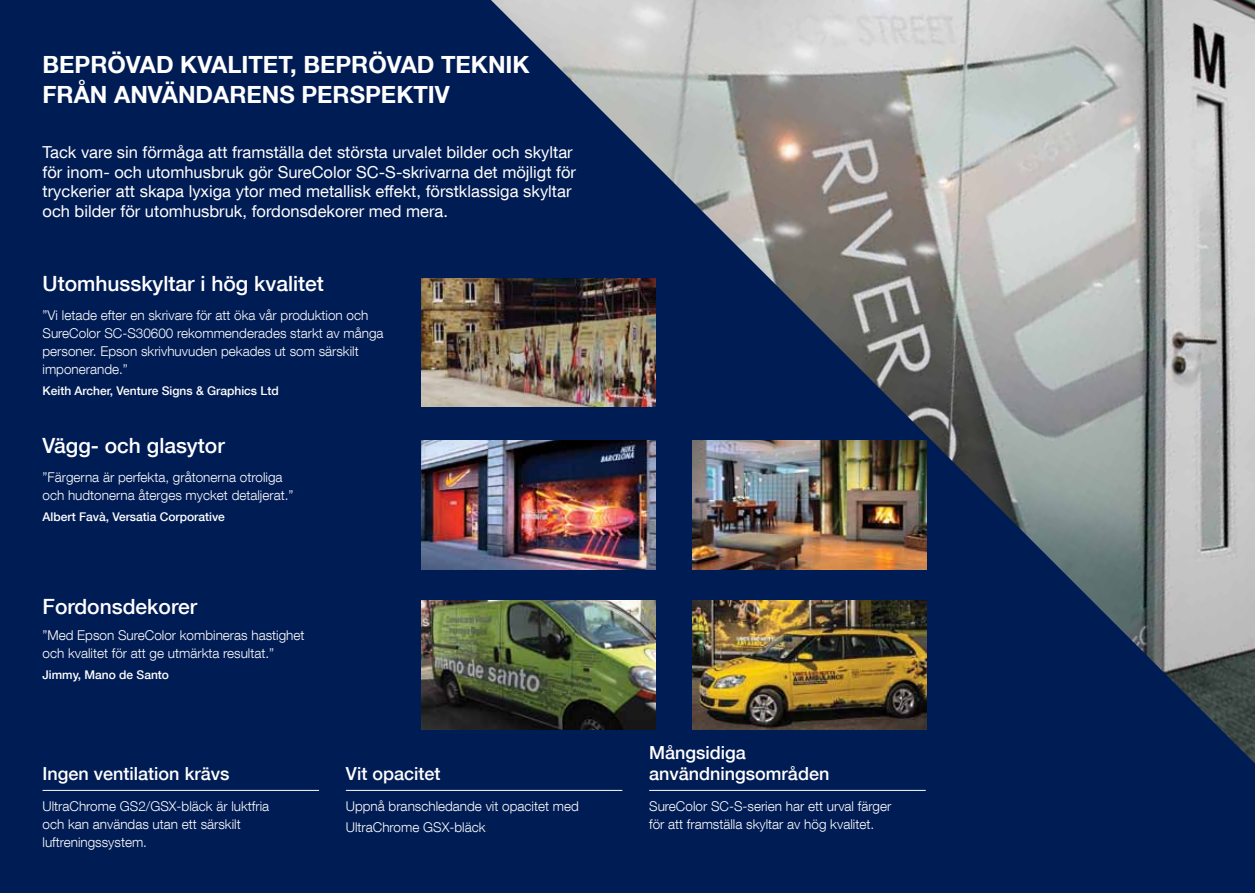
<style>
.page{position:relative;width:1255px;height:893px;background:#fff}
.page>*{position:absolute;margin:0;border:0;box-sizing:border-box;transform-origin:0 0}
.t1{font:700 23.7px/30px "Helvetica Neue LT Com";color:#fff}
.t2{font:500 21px "Helvetica Neue LT Com";color:#fff}
.t3{font:500 18px/21px "Helvetica Neue LT Com";color:#fff}
.t4{font:16.5px/19.8px "Helvetica Neue LT Com";color:#fff}
.t5{font:300 13.5px/18px "Helvetica Neue LT Com";color:#fff}
.t6{font:500 12px "Helvetica Neue LT Com";color:#fff}
.s1{font-family:"Minion Pro";font-weight:400;font-size:18px;color:#231f20}
</style>
<div class="page">
<div style="left:0;top:0;width:1254px;height:893px;background:#001c54"></div>
<img style="left:491px;top:0;width:763px;height:763px">
<img style="left:421px;top:278px;width:234px;height:128px">
<img style="left:421px;top:440px;width:234px;height:130px">
<img style="left:692px;top:440px;width:234px;height:130px">
<img style="left:421px;top:601px;width:234px;height:128px">
<img style="left:692px;top:601px;width:234px;height:128px">
<hr style="left:43px;top:790px;width:276px;height:1px;background:#fff">
<hr style="left:346px;top:790px;width:276px;height:1px;background:#fff">
<hr style="left:649px;top:790px;width:276px;height:1px;background:#fff">
<h1 class="t1" style="left:43px;top:49px;width:488px">BEPRÖVAD KVALITET, BEPRÖVAD TEKNIK<br>FRÅN ANVÄNDARENS PERSPEKTIV</h1>
<p class="t4" style="left:43px;top:142px;width:535px">Tack vare sin förmåga att framställa det största urvalet bilder och skyltar för inom- och utomhusbruk gör SureColor SC-S-skrivarna det möjligt för tryckerier att skapa lyxiga ytor med metallisk effekt, förstklassiga skyltar och bilder för utomhusbruk, fordonsdekorer med mera.</p>
<h2 class="t2" style="left:43px;top:271px;width:283px">Utomhusskyltar i hög kvalitet</h2>
<p class="t5" style="left:43px;top:306px;width:342px">”Vi letade efter en skrivare för att öka vår produktion och SureColor SC-S30600 rekommenderades starkt av många personer. Epson skrivhuvuden pekades ut som särskilt imponerande.”</p>
<p class="t6" style="left:43px;top:383px;width:238px">Keith Archer, Venture Signs &amp; Graphics Ltd</p>
<h2 class="t2" style="left:43px;top:433px;width:184px">Vägg- och glasytor</h2>
<p class="t5" style="left:43px;top:468px;width:252px">”Färgerna är perfekta, gråtonerna otroliga och hudtonerna återges mycket detaljerat.”</p>
<p class="t6" style="left:43px;top:509px;width:184px">Albert Favà, Versatia Corporative</p>
<h2 class="t2" style="left:43px;top:593px;width:156px">Fordonsdekorer</h2>
<p class="t5" style="left:43px;top:626px;width:263px">”Med Epson SureColor kombineras hastighet och kvalitet för att ge utmärkta resultat.”</p>
<p class="t6" style="left:43px;top:667px;width:128px">Jimmy, Mano de Santo</p>
<h3 class="t3" style="left:43px;top:763px;width:188px">Ingen ventilation krävs</h3>
<h3 class="t3" style="left:346px;top:763px;width:96px">Vit opacitet</h3>
<h3 class="t3" style="left:649px;top:742px;width:182px">Mångsidiga användningsområden</h3>
<p class="t5" style="left:43px;top:797px;width:228px">UltraChrome GS2/GSX-bläck är luktfria och kan användas utan ett särskilt luftreningssystem.</p>
<p class="t5" style="left:346px;top:795px;width:234px;line-height:21.6px">Uppnå branschledande vit opacitet med<br>UltraChrome GSX-bläck<span class="s1">.</span></p>
<p class="t5" style="left:649px;top:797px;width:244px">SureColor SC-S-serien har ett urval färger för att framställa skyltar av hög kvalitet.</p>
</div>
